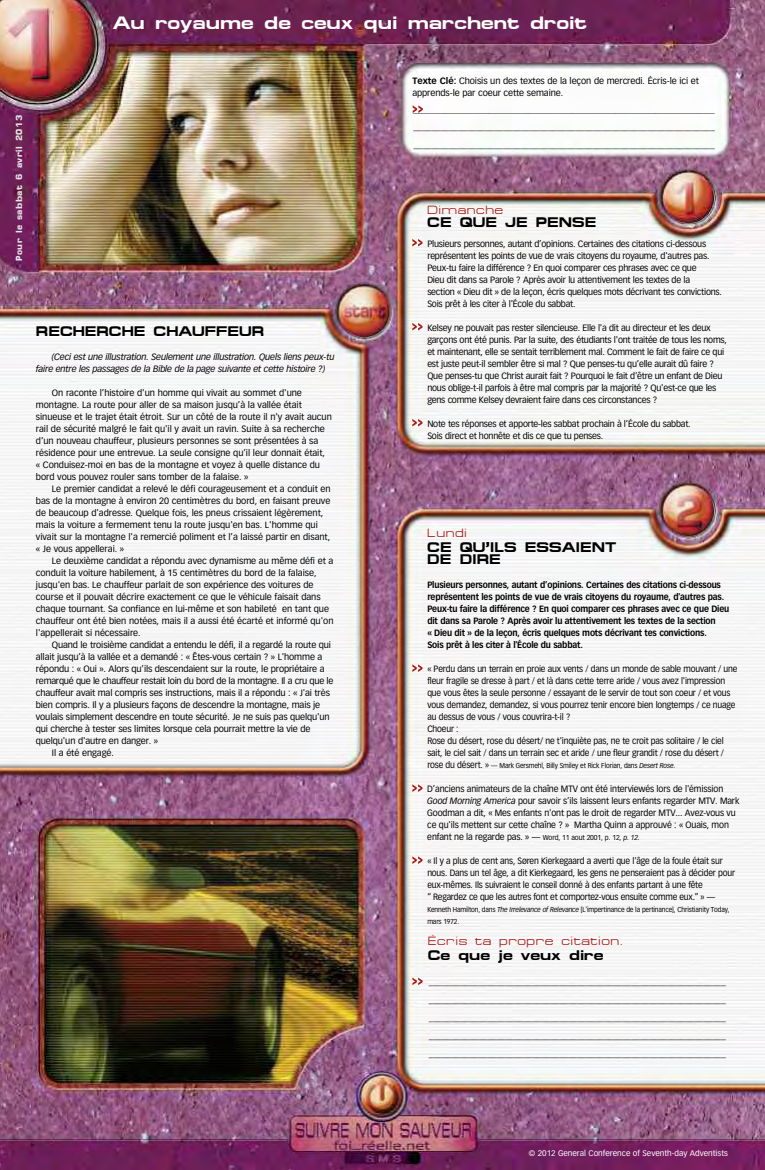
<style>
.page{position:relative;width:765px;height:1170px;background:#fff}
.page>*{position:absolute;margin:0;border:0;box-sizing:border-box;transform-origin:0 0}
.t1{font:700 expanded 18px "Micro FLF";color:#fff}
.t2{font:700 expanded 14px/12px "Micro FLF";color:#000}
.t3{font:expanded 12px "Micro FLF";letter-spacing:.05em;color:#aa1a16}
.t4{font:9px/12px "Vectora LH";letter-spacing:-.015em;color:#000}
.t5{font:9px/12px "Vectora LH";letter-spacing:-.015em;color:#000;scale:.93 1}
.t6{font:700 9px/12px "Vectora LH";letter-spacing:-.02em;color:#000;scale:.93 1}
.t7{font:9px/12px "Vectora LH";letter-spacing:-.015em;color:#000;scale:.96 1}
.t8{font:italic 9px/12px "Vectora LH";letter-spacing:-.02em;color:#000}
.t9{font:700 9px "Micro FLF";letter-spacing:.05em;color:#e6e6e6}
.t10{font:8px "Vectora LH";color:#fff}
.t11{font:7.9px "Vectora LH";color:#000}
.t12{font:7px/12px "Vectora LH";letter-spacing:-.02em;color:#000;scale:.93 1}
.s1{font-weight:700}
.s2{font-size:9px}
.s3{font-style:italic}
.s4{font-size:7px}
.s5{font-style:italic;font-size:7px}
</style>
<div class="page">
<img style="left:0;top:0;width:765px;height:1170px">
<svg style="left:412px;top:664px;width:10px;height:8px"></svg>
<svg style="left:412px;top:784px;width:10px;height:8px"></svg>
<svg style="left:412px;top:856px;width:10px;height:8px"></svg>
<svg style="left:412px;top:239px;width:10px;height:8px"></svg>
<svg style="left:412px;top:323px;width:10px;height:8px"></svg>
<svg style="left:412px;top:419px;width:10px;height:8px"></svg>
<svg style="left:412px;top:978px;width:11px;height:7px"></svg>
<svg style="left:413px;top:105px;width:10px;height:8px"></svg>
<h1 class="t1" style="left:113px;top:13px;width:476px">Au royaume de ceux qui marchent droit</h1>
<p class="t9" style="left:14px;top:261px;width:147px;rotate:-90deg">Pour le sabbat 6 avril 2013</p>
<h2 class="t2" style="left:36px;top:325px;width:230px">RECHERCHE CHAUFFEUR</h2>
<p class="t8" style="left:36px;top:351px;width:300px;text-indent:16px">(Ceci est une illustration. Seulement une illustration. Quels liens peux-tu faire entre les passages de la Bible de la page suivante et cette histoire ?)</p>
<p class="t4" style="left:36px;top:387px;width:297px;text-indent:16px">On raconte l’histoire d'un homme qui vivait au sommet d'une montagne. La route pour aller de sa maison jusqu’à la vallée était sinueuse et le trajet était étroit. Sur un côté de la route il n'y avait aucun rail de sécurité malgré le fait qu'il y avait un ravin. Suite à sa recherche d’un nouveau chauffeur, plusieurs personnes se sont présentées à sa résidence pour une entrevue. La seule consigne qu’il leur donnait était,<br>« Conduisez-moi en bas de la montagne et voyez à quelle distance du bord vous pouvez rouler sans tomber de la falaise. »</p>
<p class="t4" style="left:36px;top:483px;width:296px;text-indent:16px">Le premier candidat a relevé le défi courageusement et a conduit en bas de la montagne à environ 20 centimètres du bord, en faisant preuve de beaucoup d'adresse. Quelque fois, les pneus crissaient légèrement, mais la voiture a fermement tenu la route jusqu'en bas. L'homme qui vivait sur la montagne l'a remercié poliment et l’a laissé partir en disant, « Je vous appellerai. »</p>
<p class="t4" style="left:36px;top:555px;width:299px;text-indent:16px">Le deuxième candidat a répondu avec dynamisme au même défi et a conduit la voiture habilement, à 15 centimètres du bord de la falaise, jusqu'en bas. Le chauffeur parlait de son expérience des voitures de course et il pouvait décrire exactement ce que le véhicule faisait dans chaque tournant. Sa confiance en lui-même et son habileté en tant que chauffeur ont été bien notées, mais il a aussi été écarté et informé qu'on l'appellerait si nécessaire.</p>
<p class="t4" style="left:52px;top:639px;width:281px">Quand le troisième candidat a entendu le défi, il a regardé la route qui</p>
<p class="t4" style="left:36px;top:651px;width:288px">allait jusqu’à la vallée et a demandé : « Êtes-vous certain ? » L'homme a</p>
<p class="t4" style="left:36px;top:663px;width:290px">répondu : « Oui ». Alors qu’ils descendaient sur la route, le propriétaire a</p>
<p class="t4" style="left:36px;top:675px;width:299px">remarqué que le chauffeur restait loin du bord de la montagne. Il a cru que le</p>
<p class="t4" style="left:36px;top:687px;width:296px">chauffeur avait mal compris ses instructions, mais il a répondu : « J'ai très</p>
<p class="t4" style="left:36px;top:699px;width:286px">bien compris. Il y a plusieurs façons de descendre la montagne, mais je</p>
<p class="t4" style="left:36px;top:711px;width:295px">voulais simplement descendre en toute sécurité. Je ne suis pas quelqu'un</p>
<p class="t4" style="left:36px;top:723px;width:276px">qui cherche à tester ses limites lorsque cela pourrait mettre la vie de</p>
<p class="t4" style="left:36px;top:735px;width:124px">quelqu'un d'autre en danger. »</p>
<p class="t4" style="left:52px;top:747px;width:64px">Il a été engagé.</p>
<p class="t4" style="left:412px;top:75px;width:288px"><span class="s1">Texte Clé:</span> Choisis un des textes de la leçon de mercredi. Écris-le ici et apprends-le par coeur cette semaine.</p>
<p class="t11" style="left:413px;top:107px;width:303px">____________________________________________________________________________</p>
<p class="t4" style="left:413px;top:118px;width:303px;line-height:18px">___________________________________________________________________ ___________________________________________________________________</p>
<h3 class="t3" style="left:427px;top:203px;width:78px">Dimanche</h3>
<h2 class="t2" style="left:427px;top:217px;width:171px">CE QUE JE PENSE</h2>
<p class="t4" style="left:427px;top:238px;width:296px">Plusieurs personnes, autant d’opinions. Certaines des citations ci-dessous représentent les points de vue de vrais citoyens du royaume, d'autres pas.<br>Peux-tu faire la différence ? En quoi comparer ces phrases avec ce que<br>Dieu dit dans sa Parole ? Après avoir lu attentivement les textes de la<br>section « Dieu dit » de la leçon, écris quelques mots décrivant tes convictions.<br>Sois prêt à les citer à l'École du sabbat.</p>
<p class="t4" style="left:427px;top:322px;width:301px">Kelsey ne pouvait pas rester silencieuse. Elle l'a dit au directeur et les deux garçons ont été punis. Par la suite, des étudiants l'ont traitée de tous les noms, et maintenant, elle se sentait terriblement mal. Comment le fait de faire ce qui est juste peut-il sembler être si mal ? Que penses-tu qu’elle aurait dû faire ?<br>Que penses-tu que Christ aurait fait ? Pourquoi le fait d’être un enfant de Dieu nous oblige-t-il parfois à être mal compris par la majorité ? Qu'est-ce que les gens comme Kelsey devraient faire dans ces circonstances ?</p>
<p class="t4" style="left:427px;top:418px;width:265px">Note tes réponses et apporte-les sabbat prochain à l’École du sabbat.<br>Sois direct et honnête et dis ce que tu penses.</p>
<h3 class="t3" style="left:427px;top:526px;width:41px">Lundi</h3>
<h2 class="t2" style="left:427px;top:541px;width:191px">CE QU’ILS ESSAIENT<br>DE DIRE</h2>
<p class="t6" style="left:427px;top:579px;width:326px">Plusieurs personnes, autant d’opinions. Certaines des citations ci-dessous représentent les points de vue de vrais citoyens du royaume, d'autres pas.<br>Peux-tu faire la différence ? En quoi comparer ces phrases avec ce que Dieu dit dans sa Parole ? Après avoir lu attentivement les textes de la section<br>« Dieu dit » de la leçon, écris quelques mots décrivant tes convictions.<br>Sois prêt à les citer à l'École du sabbat.</p>
<p class="t5" style="left:427px;top:663px;width:335px">« Perdu dans un terrain en proie aux vents / dans un monde de sable mouvant / une fleur fragile se dresse à part / et là dans cette terre aride / vous avez l'impression que vous êtes la seule personne / essayant de le servir de tout son coeur / et vous vous demandez, demandez, si vous pourrez tenir encore bien longtemps / ce nuage au dessus de vous / vous couvrira-t-il ?<br>Choeur :<br>Rose du désert, rose du désert/ ne t'inquiète pas, ne te croit pas solitaire / le ciel sait, le ciel sait / dans un terrain sec et aride / une fleur grandit / rose du désert /</p>
<p class="t12" style="left:427px;top:760px;width:268px"><span class="s2">rose du désert. »</span> <span class="s3">—</span> Mark Gersmehl, Billy Smiley et Rick Florian, dans <span class="s3">Desert Rose.</span></p>
<p class="t7" style="left:427px;top:783px;width:327px">D’anciens animateurs de la chaîne MTV ont été interviewés lors de l'émission <span class="s3">Good Morning America</span> pour savoir s’ils laissent leurs enfants regarder MTV. Mark Goodman a dit, « Mes enfants n'ont pas le droit de regarder MTV... Avez-vous vu ce qu'ils mettent sur cette chaîne ? » Martha Quinn a approuvé : « Ouais, mon enfant ne la regarde pas. » — <span class="s4">Word, 11 aout 2001, p. 12</span><span class="s5">, p. 12.</span></p>
<p class="t5" style="left:427px;top:855px;width:333px">« Il y a plus de cent ans, Søren Kierkegaard a averti que l'âge de la foule était sur nous. Dans un tel âge, a dit Kierkegaard, les gens ne penseraient pas à décider pour eux-mêmes. Ils suivraient le conseil donné à des enfants partant à une fête<br>“ Regardez ce que les autres font et comportez-vous ensuite comme eux.” » —</p>
<p class="t12" style="left:427px;top:904px;width:327px">Kenneth Hamilton, dans <span class="s3">The Irrelevance of Relevance</span> [L'impertinance de la pertinance], Christianity Today, mars 1972.</p>
<h3 class="t3" style="left:428px;top:934px;width:196px">Écris ta propre citation.</h3>
<h2 class="t2" style="left:428px;top:949px;width:177px">Ce que je veux dire</h2>
<p class="t4" style="left:429px;top:974px;width:298px;line-height:18px;text-align:justify">__________________________________________________________________ __________________________________________________________________ __________________________________________________________________ __________________________________________________________________ __________________________________________________________________</p>
<p class="t10" style="left:529px;top:1149px;width:201px">© 2012 General Conference of Seventh-day Adventists</p>
</div>
